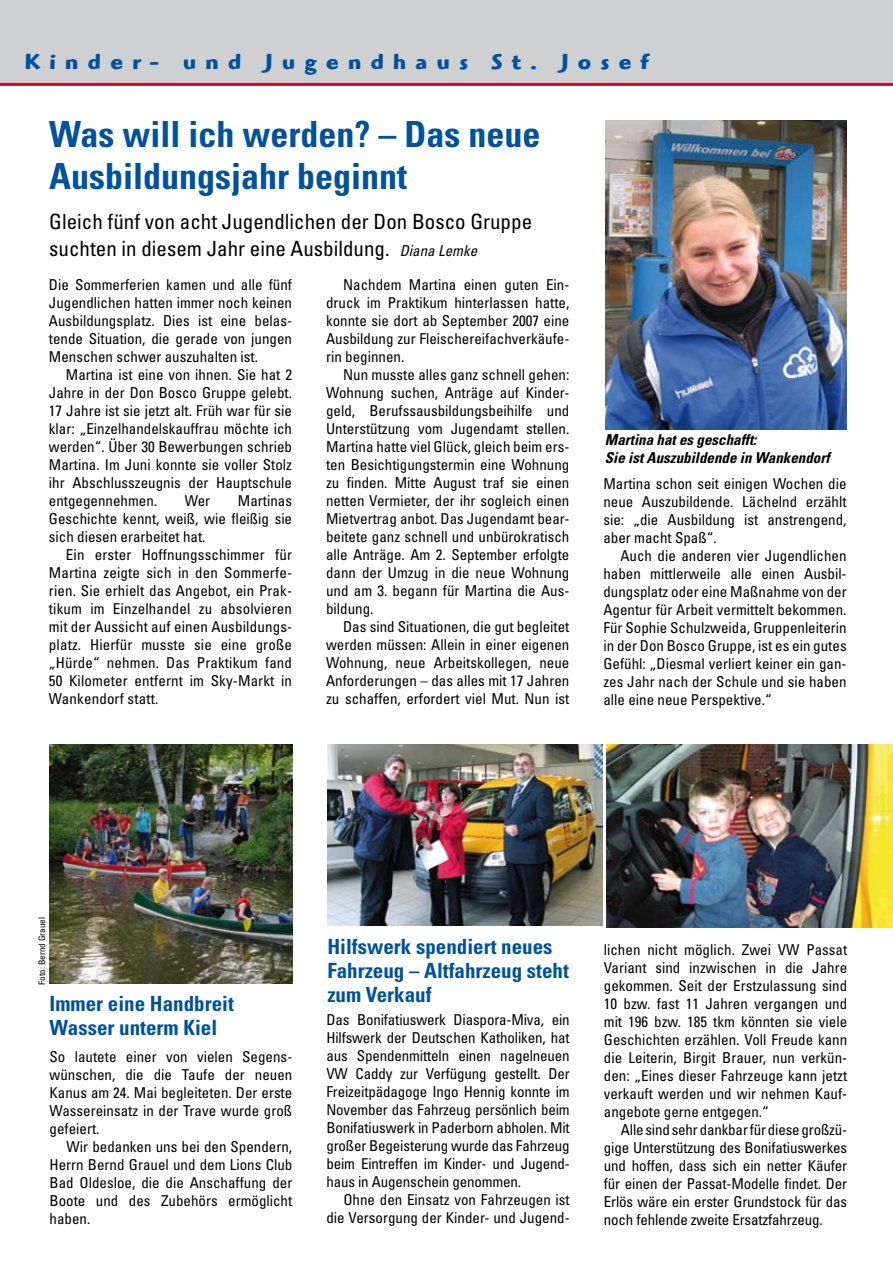
<style>
.page{position:relative;width:893px;height:1263px;background:#fff}
.page>*{position:absolute;margin:0;border:0;box-sizing:border-box;transform-origin:0 0}
.t1{font:700 condensed 36px/42px "Univers";color:#00519e}
.t2{font:700 22.5px "Highlander ITC";letter-spacing:.42em;color:#00519e}
.t3{font:700 condensed 21px/24px "Univers";color:#00519e}
.t4{font:condensed 21px/27px "Univers";color:#000}
.t5{font:condensed 15px/18px "Univers";color:#000;text-align:justify}
.t6{font:italic 700 condensed 15px/18px "Univers";color:#000}
.t7{font:condensed 9px "Univers";color:#000}
.s1{font-style:italic;font-size:15px}
</style>
<div class="page">
<div style="left:0;top:0;width:893px;height:83px;background:#cfd0d1"></div>
<hr style="left:0;top:83px;width:893px;height:3px;background:#e20026">
<img style="left:605px;top:121px;width:241px;height:308px">
<img style="left:607px;top:744px;width:286px;height:183px">
<img style="left:327px;top:744px;width:275px;height:182px">
<img style="left:50px;top:744px;width:242px;height:239px">
<h2 class="t2" style="left:25px;top:48px;width:625px">Kinder- und Jugendhaus St. Josef</h2>
<h1 class="t1" style="left:49px;top:113px;width:493px">Was will ich werden? – Das neue<br>Ausbildungsjahr beginnt</h1>
<h3 class="t4" style="left:49px;top:207px;width:484px">Gleich fünf von acht Jugendlichen der Don Bosco Gruppe suchten in diesem Jahr eine Ausbildung. <span class="s1">Diana Lemke</span></h3>
<p class="t5" style="left:49px;top:275px;width:245px">Die Sommerferien kamen und alle fünf Jugendlichen hatten immer noch keinen Ausbildungsplatz. Dies ist eine belas&shy;tende Situation, die gerade von jungen Menschen schwer auszuhalten ist.</p>
<p class="t5" style="left:49px;top:365px;width:245px;text-indent:17px">Martina ist eine von ihnen. Sie hat 2<br>Jahre in der Don Bosco Gruppe gelebt.<br>17 Jahre ist sie jetzt alt. Früh war für sie klar: „Einzelhandelskauffrau möchte ich werden“. Über 30 Bewerbungen schrieb Martina. Im Juni konnte sie voller Stolz ihr Abschlusszeugnis der Hauptschule entgegennehmen.</p>
<p class="t5" style="left:49px;top:491px;width:245px;text-indent:189px">Martinas Geschichte kennt, weiß, wie fleißig sie sich diesen erarbeitet hat.</p>
<p class="t5" style="left:49px;top:545px;width:245px;text-indent:17px">Ein erster Hoffnungsschimmer für Martina zeigte sich in den Sommerfe&shy;rien. Sie erhielt das Angebot, ein Prak&shy;tikum im Einzelhandel zu absolvieren mit der Aussicht auf einen Ausbildungs&shy;platz. Hierfür musste sie eine große „Hürde“ nehmen. Das Praktikum fand 50 Kilometer entfernt im Sky-Markt in Wankendorf statt.</p>
<p class="t5" style="left:185px;top:491px;width:27px">Wer</p>
<p class="t5" style="left:326px;top:275px;width:245px;text-indent:17px">Nachdem Martina einen guten Ein&shy;druck im Praktikum hinterlassen hatte, konnte sie dort ab September 2007 eine Ausbildung zur Fleischereifachverkäufe&shy;rin beginnen.</p>
<p class="t5" style="left:326px;top:365px;width:245px;text-indent:17px">Nun musste alles ganz schnell gehen:<br>Wohnung suchen, Anträge auf Kinder&shy;geld, Berufssausbildungsbeihilfe und Unterstützung vom Jugendamt stellen.<br>Martina hatte viel Glück, gleich beim ers&shy;ten Besichtigungstermin eine Wohnung zu finden. Mitte August traf sie einen netten Vermieter, der ihr sogleich einen Mietvertrag anbot. Das Jugendamt bear&shy;beitete ganz schnell und unbürokratisch alle Anträge. Am 2. September erfolgte dann der Umzug in die neue Wohnung und am 3. begann für Martina die Aus&shy;bildung.</p>
<p class="t5" style="left:326px;top:617px;width:245px;text-indent:17px">Das sind Situationen, die gut begleitet werden müssen: Allein in einer eigenen Wohnung, neue Arbeitskollegen, neue Anforderungen – das alles mit 17 Jahren zu schaffen, erfordert viel Mut. Nun ist</p>
<p class="t6" style="left:605px;top:431px;width:226px">Martina hat es geschafft:<br>Sie ist Auszubildende in Wankendorf</p>
<p class="t5" style="left:603px;top:474px;width:245px">Martina schon seit einigen Wochen die neue Auszubildende. Lächelnd erzählt sie: „die Ausbildung ist anstrengend, aber macht Spaß“.</p>
<p class="t5" style="left:603px;top:546px;width:245px;text-indent:17px">Auch die anderen vier Jugendlichen haben mittlerweile alle einen Ausbil&shy;dungsplatz oder eine Maßnahme von der Agentur für Arbeit vermittelt bekommen.<br>Für Sophie Schulzweida, Gruppenleiterin in der Don Bosco Gruppe, ist es ein gutes Gefühl: „Diesmal verliert keiner ein gan&shy;zes Jahr nach der Schule und sie haben alle eine neue Perspektive.“</p>
<p class="t7" style="left:36px;top:985px;width:69px;rotate:-90deg">Foto: Bernd Grauel</p>
<h3 class="t3" style="left:50px;top:991px;width:186px">Immer eine Handbreit<br>Wasser unterm Kiel</h3>
<p class="t5" style="left:50px;top:1047px;width:244px">So lautete einer von vielen Segens&shy;wünschen, die die Taufe der neuen Kanus am 24. Mai begleiteten. Der erste Wassereinsatz in der Trave wurde groß gefeiert.</p>
<p class="t5" style="left:50px;top:1137px;width:244px;text-indent:17px">Wir bedanken uns bei den Spendern, Herrn Bernd Grauel und dem Lions Club Bad Oldesloe, die die Anschaffung der Boote und des Zubehörs ermöglicht haben.</p>
<h3 class="t3" style="left:327px;top:934px;width:243px">Hilfswerk spendiert neues<br>Fahrzeug – Altfahrzeug steht zum Verkauf</h3>
<p class="t5" style="left:326px;top:1011px;width:245px">Das Bonifatiuswerk Diaspora-Miva, ein Hilfswerk der Deutschen Katholiken, hat aus Spendenmitteln einen nagelneuen VW Caddy zur Verfügung gestellt. Der Freizeitpädagoge Ingo Hennig konnte im November das Fahrzeug persönlich beim Bonifatiuswerk in Paderborn abholen. Mit großer Begeisterung wurde das Fahrzeug beim Eintreffen im Kinder- und Jugend&shy;haus in Augenschein genommen.</p>
<p class="t5" style="left:326px;top:1191px;width:245px;text-align:right">Ohne den Einsatz von Fahrzeugen ist die Versorgung der Kinder- und Jugend-</p>
<p class="t5" style="left:604px;top:940px;width:245px">lichen nicht möglich. Zwei VW Passat Variant sind inzwischen in die Jahre gekommen. Seit der Erstzulassung sind 10 bzw. fast 11 Jahren vergangen und mit 196 bzw. 185 tkm könnten sie viele Geschichten erzählen. Voll Freude kann die Leiterin, Birgit Brauer, nun verkün&shy;den: „Eines dieser Fahrzeuge kann jetzt verkauft werden und wir nehmen Kauf&shy;angebote gerne entgegen.“</p>
<p class="t5" style="left:604px;top:1120px;width:245px;text-indent:17px">Alle sind sehr dankbar für diese großzü&shy;gige Unterstützung des Bonifatiuswerkes und hoffen, dass sich ein netter Käufer für einen der Passat-Modelle findet. Der Erlös wäre ein erster Grundstock für das noch fehlende zweite Ersatzfahrzeug.</p>
</div>
